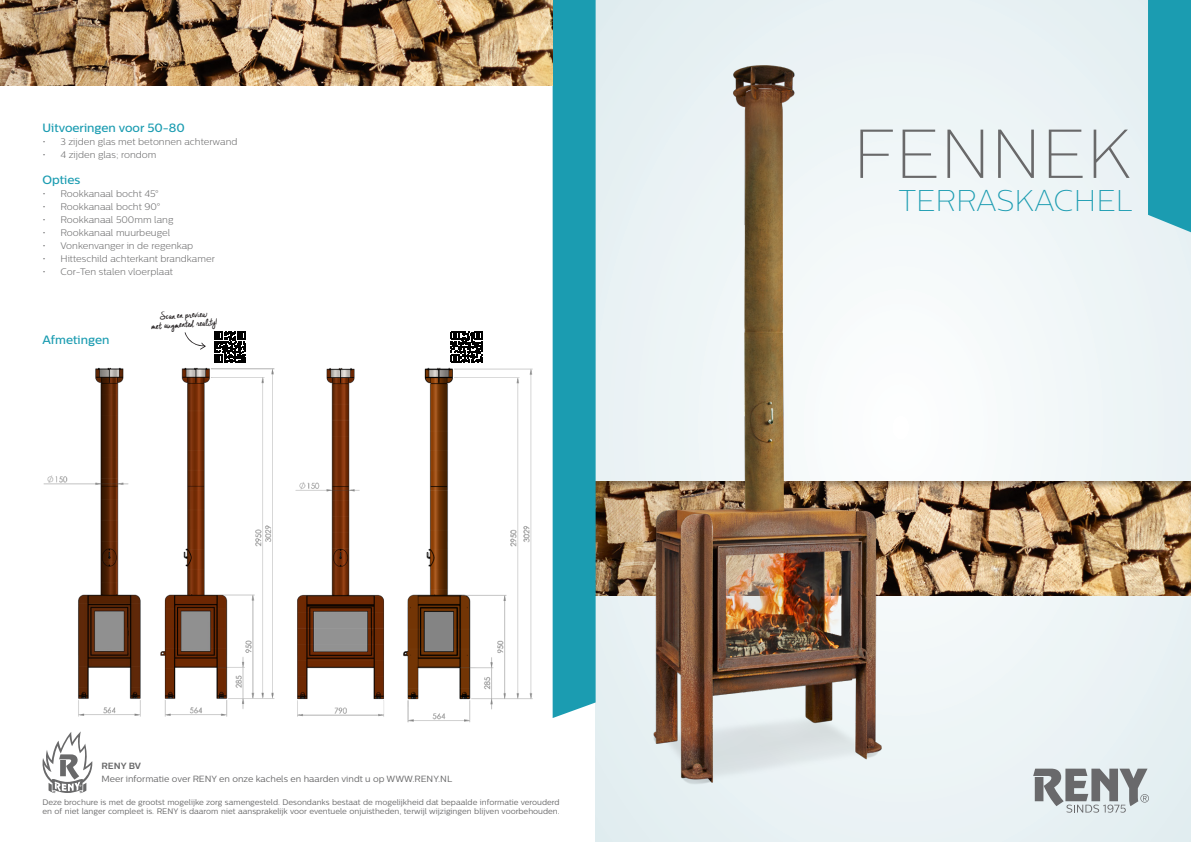
<style>
.page{position:relative;width:1191px;height:842px;background:#fff}
.page>*{position:absolute;margin:0;border:0;box-sizing:border-box;transform-origin:0 0}
.t1{font:100 69px "Centrale Sans";color:#69696a}
.t2{font:100 30px "Centrale Sans";color:#1b9cb1}
.t3{font:500 12px "Centrale Sans";color:#1b9cb1}
.t4{font:11.9px "Cheddar Jack";color:#231f20}
.t5{font:300 9.5px "Centrale Sans";color:#69696a}
.t6{font:9px "Centrale Sans";color:#69696a}
.t7{font:700 9px "Centrale Sans";color:#69696a}
.t8{font:8px/9px "Centrale Sans";color:#69696a}
</style>
<div class="page">
<div style="left:595px;top:0;width:596px;height:842px;background:#ecf3f5"></div>
<div style="left:593px;top:480px;width:598px;height:116px;background:#231f20;opacity:.4"></div>
<div style="left:1148px;top:0;width:43px;height:232px;background:#1b9cb1"></div>
<div style="left:552px;top:0;width:43px;height:718px;background:#1b9cb1"></div>
<svg style="left:42px;top:731px;width:51px;height:62px"></svg>
<div style="left:60px;top:760px;width:6px;height:16px;background:#69696a"></div>
<img style="left:588px;top:31px;width:377px;height:797px">
<svg style="left:1033px;top:769px;width:116px;height:44px"></svg>
<img style="left:0;top:0;width:552px;height:85px">
<img style="left:295px;top:368px;width:89px;height:349px">
<img style="left:403px;top:367px;width:130px;height:356px">
<img style="left:43px;top:367px;width:232px;height:350px">
<svg style="left:450px;top:331px;width:32px;height:32px"></svg>
<svg style="left:214px;top:331px;width:32px;height:32px"></svg>
<svg style="left:184px;top:332px;width:22px;height:18px"></svg>
<p class="t3" style="left:43px;top:121px;width:144px">Uitvoeringen voor 50-80</p>
<p class="t5" style="left:43px;top:137px;width:196px">• 3 zijden glas met betonnen achterwand</p>
<p class="t5" style="left:43px;top:150px;width:115px">• 4 zijden glas; rondom</p>
<p class="t3" style="left:43px;top:173px;width:39px">Opties</p>
<p class="t5" style="left:43px;top:189px;width:117px">• Rookkanaal bocht 45°</p>
<p class="t5" style="left:43px;top:202px;width:119px">• Rookkanaal bocht 90°</p>
<p class="t5" style="left:43px;top:215px;width:132px">• Rookkanaal 500mm lang</p>
<p class="t5" style="left:43px;top:228px;width:129px">• Rookkanaal muurbeugel</p>
<p class="t5" style="left:43px;top:241px;width:152px">• Vonkenvanger in de regenkap</p>
<p class="t5" style="left:43px;top:254px;width:174px">• Hitteschild achterkant brandkamer</p>
<p class="t5" style="left:43px;top:267px;width:132px">• Cor-Ten stalen vloerplaat</p>
<p class="t3" style="left:43px;top:333px;width:69px">Afmetingen</p>
<p class="t4" style="left:160px;top:309px;width:49px;rotate:-3deg">Scan en preview</p>
<p class="t4" style="left:151px;top:319px;width:68px;rotate:-3deg">met augmented reality!</p>
<p class="t7" style="left:101px;top:760px;width:41px">RENY BV</p>
<p class="t6" style="left:101px;top:774px;width:352px">Meer informatie over RENY en onze kachels en haarden vindt u op WWW.RENY.NL</p>
<p class="t8" style="left:42px;top:797px;width:519px">Deze brochure is met de grootst mogelijke zorg samengesteld. Desondanks bestaat de mogelijkheid dat bepaalde informatie verouderd en of niet langer compleet is. RENY is daarom niet aansprakelijk voor eventuele onjuistheden, terwijl wijzigingen blijven voorbehouden.</p>
<p class="t1" style="left:853px;top:115px;width:280px">FENNEK</p>
<p class="t2" style="left:898px;top:184px;width:235px">TERRASKACHEL</p>
</div>
